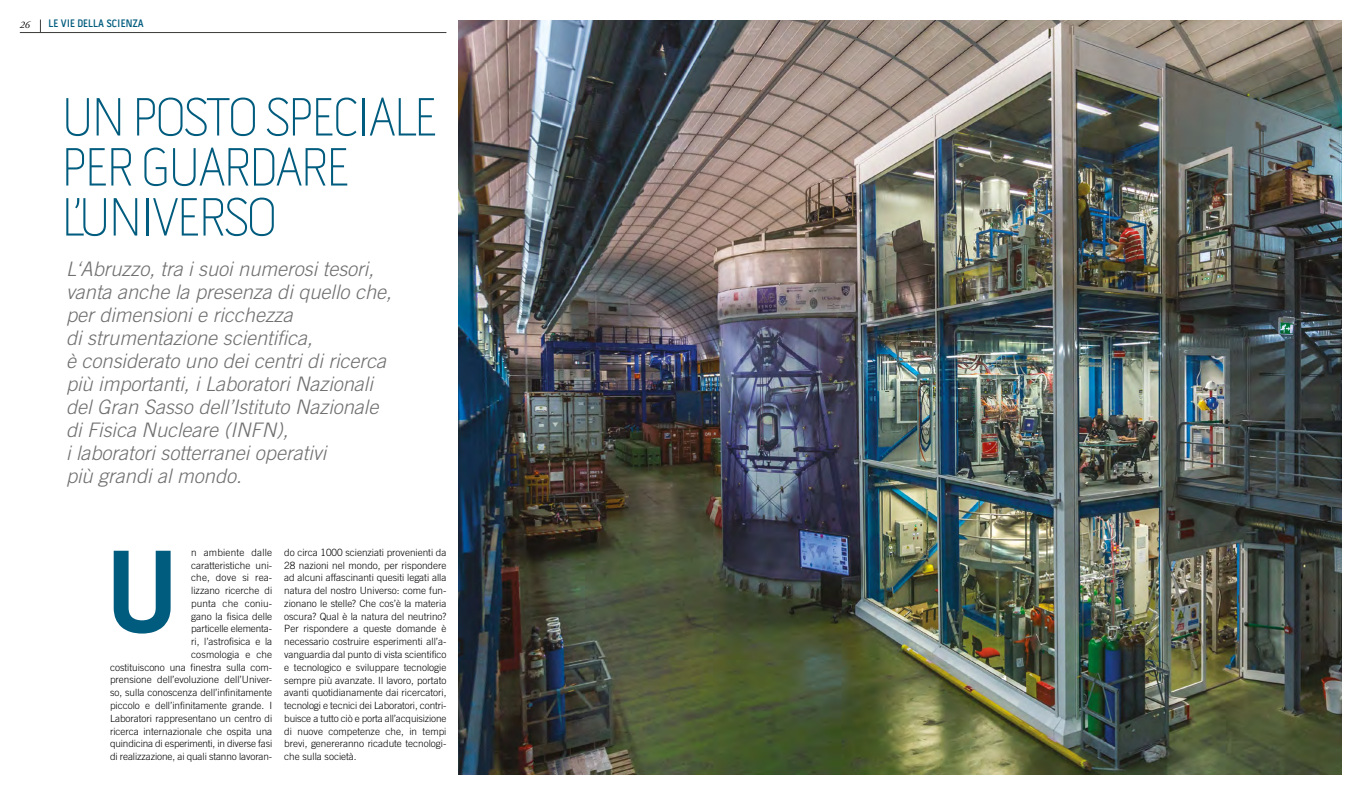
<style>
.page{position:relative;width:1361px;height:794px;background:#fff}
.page>*{position:absolute;margin:0;border:0;box-sizing:border-box;transform-origin:0 0}
.t1{font:700 120px "Pill Gothic 300 mg";color:#005c7e}
.t2{font:100 55px/50px "Pill Gothic 300 mg";letter-spacing:-.05em;color:#005c7e}
.t3{font:italic 300 20px/23px "Trade Gothic LT Std";color:#706f6f}
.t4{font:600 11px "Pill Gothic 300 mg";color:#005c7e}
.t5{font:300 10px/12.8px "Trade Gothic";color:#000;text-align:right}
.t6{font:italic 10px "Adobe Garamond Pro";color:#000}
</style>
<div class="page">
<img style="left:458px;top:21px;width:883px;height:753px">
<svg style="left:40px;top:20px;width:1px;height:12px"></svg>
<hr style="left:20px;top:32px;width:426px;height:1px;background:#3c3c3b">
<p class="t6" style="left:20px;top:19px;width:11px">26</p>
<p class="t4" style="left:49px;top:17px;width:97px">LE VIE DELLA SCIENZA</p>
<h2 class="t2" style="left:61px;top:92px;width:378px">UN POSTO SPECIALE<br>PER GUARDARE<br>L’UNIVERSO</h2>
<p class="t3" style="left:66px;top:257px;width:327px">L‘Abruzzo, tra i suoi numerosi tesori, vanta anche la presenza di quello che, per dimensioni e ricchezza<br>di strumentazione scientifica,<br>è considerato uno dei centri di ricerca più importanti, i Laboratori Nazionali del Gran Sasso dell’Istituto Nazionale di Fisica Nucleare (INFN),<br>i laboratori sotterranei operativi<br>più grandi al mondo.</p>
<p class="t5" style="left:110px;top:546px;width:164px">n ambiente dalle<br>caratteristiche uni-<br>che, dove si rea-<br>lizzano ricerche di<br>punta che coniu-<br>gano la fisica delle<br>particelle elementa-<br>ri, l’astrofisica e la<br>cosmologia e che<br>costituiscono una finestra sulla com&shy;prensione dell’evoluzione dell’Univer&shy;so, sulla conoscenza dell’infinitamente piccolo e dell’infinitamente grande. I<br>Laboratori rappresentano un centro di ricerca internazionale che ospita una quindicina di esperimenti, in diverse fasi di realizzazione, ai quali stanno lavoran-</p>
<p class="t5" style="left:284px;top:546px;width:164px;text-align:justify">do circa 1000 scienziati provenienti da 28 nazioni nel mondo, per rispondere ad alcuni affascinanti quesiti legati alla natura del nostro Universo: come fun&shy;zionano le stelle? Che cos’è la materia oscura? Qual è la natura del neutrino?<br>Per rispondere a queste domande è necessario costruire esperimenti all’a&shy;vanguardia dal punto di vista scientifico e tecnologico e sviluppare tecnologie sempre più avanzate. Il lavoro, portato avanti quotidianamente dai ricercatori, tecnologi e tecnici dei Laboratori, contri&shy;buisce a tutto ciò e porta all’acquisizione di nuove competenze che, in tempi brevi, genereranno ricadute tecnologi&shy;che sulla società.</p>
<h1 class="t1" style="left:106px;top:517px;width:74px">U</h1>
</div>
